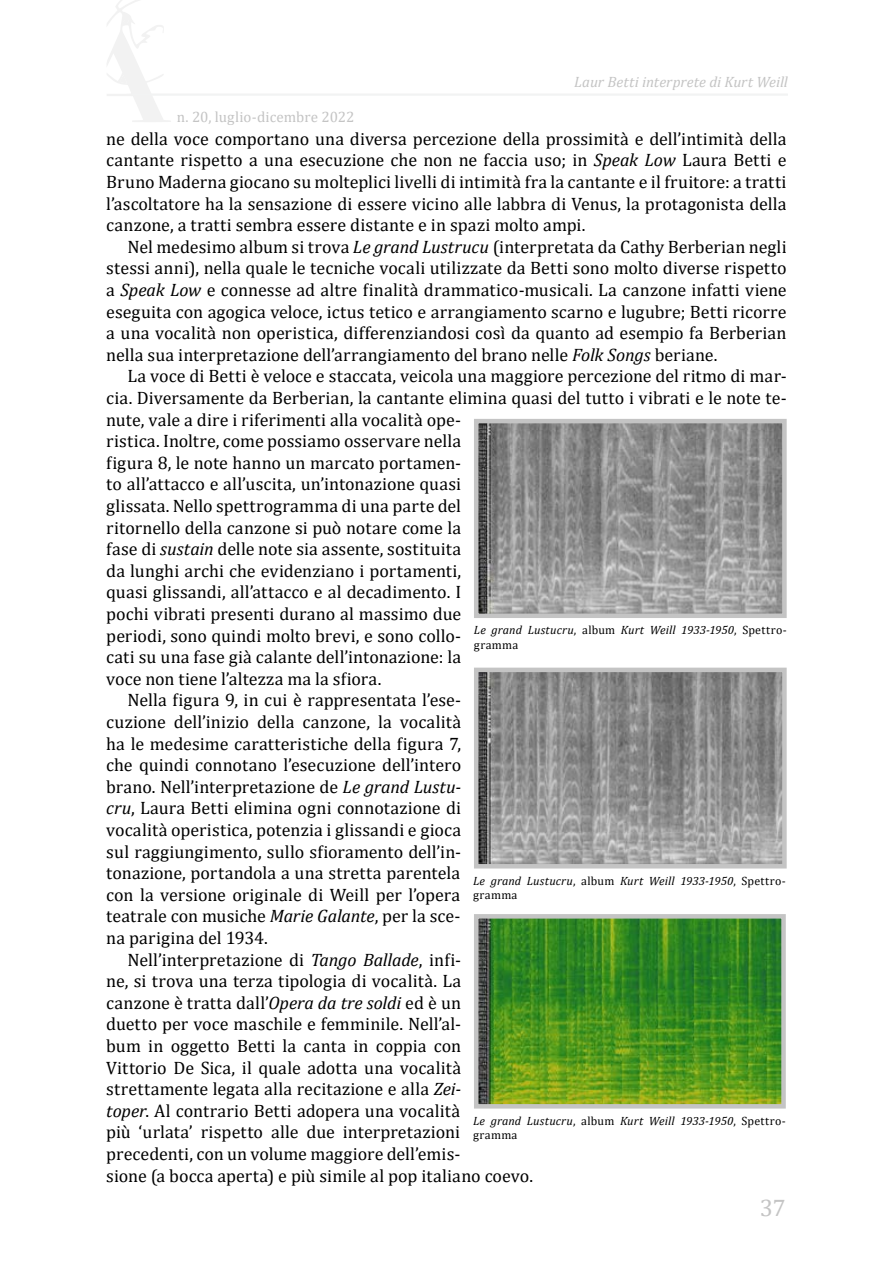
<style>
.page{position:relative;width:893px;height:1263px;background:#fff}
.page>*{position:absolute;margin:0;border:0;box-sizing:border-box;transform-origin:0 0}
.t1{font:24px "Cambria";color:#c4c4c4}
.t2{font:18px/21.6px "Cambria";letter-spacing:.005em;color:#000;text-align:justify}
.t3{font:italic 15px "Cambria";color:#c4c4c4}
.t4{font:15px "Cambria";color:#c4c4c4}
.t5{font:italic 12px/14.4px "Cambria";letter-spacing:.005em;color:#000}
.s1{font-style:italic}
.s2{font-style:normal}
</style>
<div class="page">
<svg style="left:107px;top:0;width:64px;height:122px"></svg>
<hr style="left:131px;top:93px;width:657px;height:3px;background:#f2f3f3">
<img style="left:479px;top:424px;width:303px;height:189px">
<div style="left:474px;top:419px;width:313px;height:199px;border:4px solid #c4c4c4"></div>
<img style="left:479px;top:919px;width:302px;height:184px">
<div style="left:474px;top:914px;width:312px;height:194px;border:4px solid #c4c4c4"></div>
<img style="left:479px;top:673px;width:303px;height:190px">
<div style="left:474px;top:668px;width:313px;height:200px;border:4px solid #c4c4c4"></div>
<p class="t3" style="left:574px;top:71px;width:215px">Laur Betti interprete di Kurt Weill</p>
<p class="t4" style="left:177px;top:108px;width:179px">n. 20, luglio-dicembre 2022</p>
<p class="t2" style="left:106px;top:128px;width:682px">ne della voce comportano una diversa percezione della prossimità e dell’intimità della cantante rispetto a una esecuzione che non ne faccia uso; in <span class="s1">Speak Low</span> Laura Betti e Bruno Maderna giocano su molteplici livelli di intimità fra la cantante e il fruitore: a tratti l’ascoltatore ha la sensazione di essere vicino alle labbra di Venus, la protagonista della canzone, a tratti sembra essere distante e in spazi molto ampi.</p>
<p class="t2" style="left:106px;top:236px;width:682px;text-indent:21px">Nel medesimo album si trova <span class="s1">Le grand Lustrucu</span> (interpretata da Cathy Berberian negli stessi anni), nella quale le tecniche vocali utilizzate da Betti sono molto diverse rispetto a <span class="s1">Speak Low</span> e connesse ad altre finalità drammatico-musicali. La canzone infatti viene eseguita con agogica veloce, ictus tetico e arrangiamento scarno e lugubre; Betti ricorre a una vocalità non operistica, differenziandosi così da quanto ad esempio fa Berberian nella sua interpretazione dell’arrangiamento del brano nelle <span class="s1">Folk Songs</span> beriane.</p>
<p class="t2" style="left:128px;top:365px;width:661px">La voce di Betti è veloce e staccata, veicola una maggiore percezione del ritmo di mar-</p>
<p class="t2" style="left:106px;top:387px;width:682px">cia. Diversamente da Berberian, la cantante elimina quasi del tutto i vibrati e le note te-</p>
<p class="t2" style="left:106px;top:409px;width:356px">nute, vale a dire i riferimenti alla vocalità ope-</p>
<p class="t2" style="left:106px;top:430px;width:356px">ristica. Inoltre, come possiamo osservare nella</p>
<p class="t2" style="left:106px;top:452px;width:356px">figura 8, le note hanno un marcato portamen-</p>
<p class="t2" style="left:106px;top:473px;width:356px">to all’attacco e all’uscita, un’intonazione quasi</p>
<p class="t2" style="left:106px;top:495px;width:356px">glissata. Nello spettrogramma di una parte del</p>
<p class="t2" style="left:106px;top:517px;width:356px">ritornello della canzone si può notare come la</p>
<p class="t2" style="left:106px;top:538px;width:356px">fase di <span class="s1">sustain</span> delle note sia assente, sostituita</p>
<p class="t2" style="left:106px;top:560px;width:356px">da lunghi archi che evidenziano i portamenti,</p>
<p class="t2" style="left:106px;top:581px;width:356px">quasi glissandi, all’attacco e al decadimento. I</p>
<p class="t2" style="left:106px;top:603px;width:356px">pochi vibrati presenti durano al massimo due</p>
<p class="t2" style="left:106px;top:625px;width:356px">periodi, sono quindi molto brevi, e sono collo-</p>
<p class="t2" style="left:106px;top:646px;width:356px">cati su una fase già calante dell’intonazione: la</p>
<p class="t2" style="left:106px;top:668px;width:277px">voce non tiene l’altezza ma la sfiora.</p>
<p class="t2" style="left:128px;top:689px;width:335px">Nella figura 9, in cui è rappresentata l’ese-</p>
<p class="t2" style="left:106px;top:711px;width:356px">cuzione dell’inizio della canzone, la vocalità</p>
<p class="t2" style="left:106px;top:733px;width:356px">ha le medesime caratteristiche della figura 7,</p>
<p class="t2" style="left:106px;top:754px;width:356px">che quindi connotano l’esecuzione dell’intero</p>
<p class="t2" style="left:106px;top:776px;width:356px">brano. Nell’interpretazione de <span class="s1">Le grand Lustu-</span></p>
<p class="t2" style="left:106px;top:797px;width:356px"><span class="s1">cru</span>, Laura Betti elimina ogni connotazione di</p>
<p class="t2" style="left:106px;top:819px;width:356px">vocalità operistica, potenzia i glissandi e gioca</p>
<p class="t2" style="left:106px;top:841px;width:356px">sul raggiungimento, sullo sfioramento dell’in-</p>
<p class="t2" style="left:106px;top:862px;width:355px">tonazione, portandola a una stretta parentela</p>
<p class="t2" style="left:106px;top:884px;width:355px">con la versione originale di Weill per l’opera</p>
<p class="t2" style="left:106px;top:905px;width:355px">teatrale con musiche <span class="s1">Marie Galante</span>, per la sce-</p>
<p class="t2" style="left:106px;top:927px;width:163px">na parigina del 1934.</p>
<p class="t2" style="left:128px;top:949px;width:335px">Nell’interpretazione di <span class="s1">Tango Ballade</span>, infi-</p>
<p class="t2" style="left:106px;top:970px;width:356px">ne, si trova una terza tipologia di vocalità. La</p>
<p class="t2" style="left:106px;top:992px;width:356px">canzone è tratta dall’<span class="s1">Opera da tre soldi</span> ed è un</p>
<p class="t2" style="left:106px;top:1013px;width:356px">duetto per voce maschile e femminile. Nell’al-</p>
<p class="t2" style="left:106px;top:1035px;width:356px">bum in oggetto Betti la canta in coppia con</p>
<p class="t2" style="left:106px;top:1057px;width:356px">Vittorio De Sica, il quale adotta una vocalità</p>
<p class="t2" style="left:106px;top:1078px;width:356px">strettamente legata alla recitazione e alla <span class="s1">Zei-</span></p>
<p class="t2" style="left:106px;top:1100px;width:355px"><span class="s1">toper</span>. Al contrario Betti adopera una vocalità</p>
<p class="t2" style="left:106px;top:1121px;width:355px">più ‘urlata’ rispetto alle due interpretazioni</p>
<p class="t2" style="left:106px;top:1143px;width:355px">precedenti, con un volume maggiore dell’emis-</p>
<p class="t2" style="left:106px;top:1165px;width:428px">sione (a bocca aperta) e più simile al pop italiano coevo.</p>
<p class="t5" style="left:474px;top:623px;width:314px">Le grand Lustucru<span class="s2">, album</span> Kurt Weill 1933-1950<span class="s2">, Spettro&shy;gramma</span></p>
<p class="t5" style="left:473px;top:873px;width:314px">Le grand Lustucru<span class="s2">, album</span> Kurt Weill 1933-1950<span class="s2">, Spettro&shy;gramma</span></p>
<p class="t5" style="left:473px;top:1113px;width:314px">Le grand Lustucru<span class="s2">, album</span> Kurt Weill 1933-1950<span class="s2">, Spettro&shy;gramma</span></p>
<h1 class="t1" style="left:760px;top:1193px;width:27px">37</h1>
</div>
